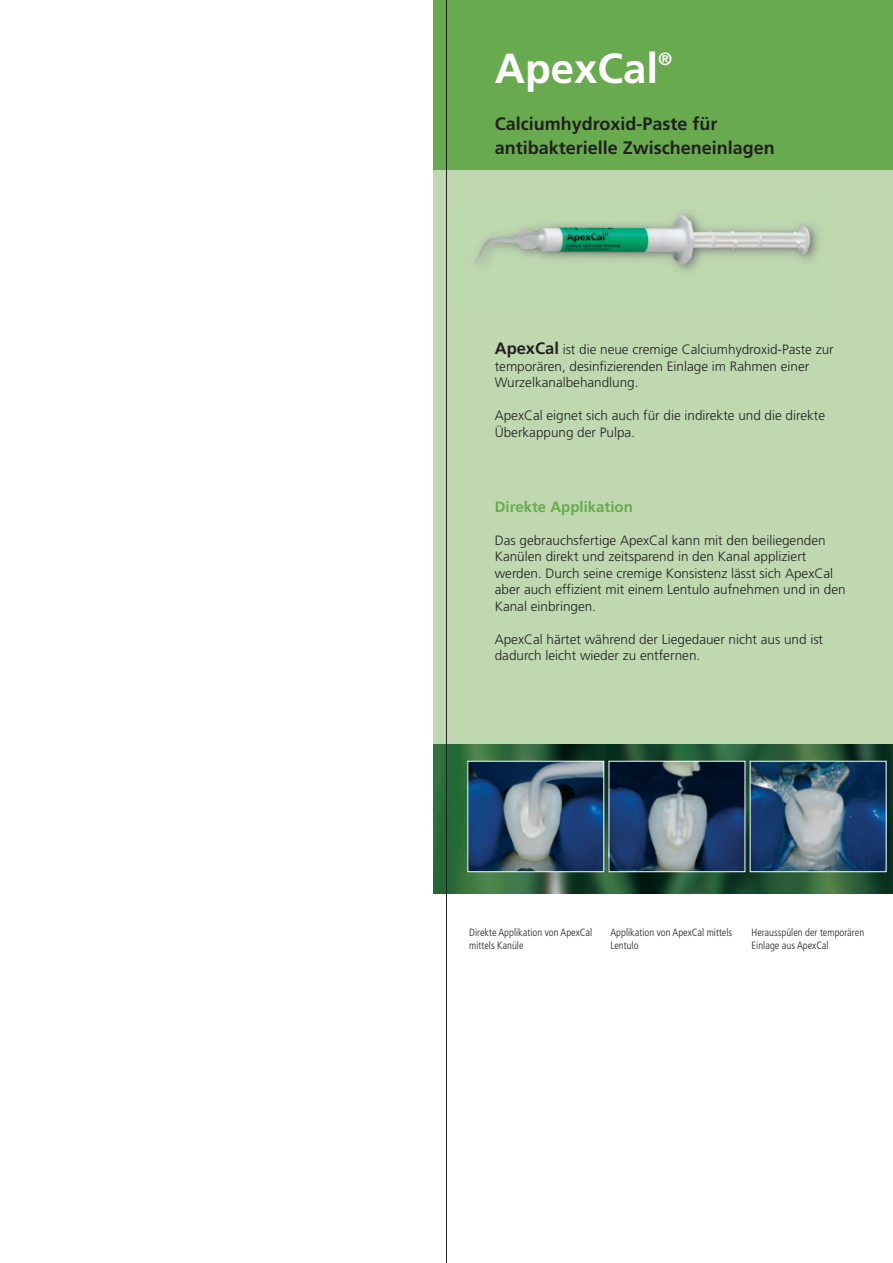
<style>
.page{position:relative;width:893px;height:1263px;background:#fff}
.page>*{position:absolute;margin:0;border:0;box-sizing:border-box;transform-origin:0 0}
.t1{font:700 42px "Frutiger";color:#fff}
.t2{font:700 18px/24px "Frutiger";color:#231f20}
.t3{font:700 17.7px "Frutiger";color:#fff}
.t4{font:700 15px "Frutiger";color:#68ab4f}
.t5{font:300 13.5px/16.5px "Frutiger";color:#231f20}
.t6{font:300 condensed 10.5px/12.6px "Frutiger";color:#231f20}
.s1{font-weight:700;font-size:16.5px}
</style>
<div class="page">
<div style="left:434px;top:167px;width:459px;height:659px;background:#bfd8b0"></div>
<img style="left:434px;top:744px;width:459px;height:149px">
<div style="left:434px;top:0;width:459px;height:170px;background:#68ab4f"></div>
<img style="left:474px;top:213px;width:345px;height:58px">
<img style="left:611px;top:763px;width:132px;height:107px">
<div style="left:609px;top:761px;width:136px;height:111px;border:1px solid #fff"></div>
<img style="left:752px;top:763px;width:132px;height:107px">
<img style="left:470px;top:763px;width:132px;height:107px">
<div style="left:468px;top:761px;width:136px;height:111px;border:1px solid #fff"></div>
<hr style="left:446px;top:0;width:1px;height:1263px;background:#231f20">
<h1 class="t1" style="left:495px;top:51px;width:165px">ApexCal</h1>
<h3 class="t3" style="left:658px;top:52px;width:16px">®</h3>
<h2 class="t2" style="left:495px;top:113px;width:282px">Calciumhydroxid-Paste für antibakterielle Zwischeneinlagen</h2>
<p class="t5" style="left:495px;top:342px;width:340px"><span class="s1">ApexCal</span> ist die neue cremige Calciumhydroxid-Paste zur temporären, desinfizierenden Einlage im Rahmen einer<br>Wurzelkanalbehandlung.</p>
<p class="t5" style="left:495px;top:408px;width:332px">ApexCal eignet sich auch für die indirekte und die direkte<br>Überkappung der Pulpa.</p>
<p class="t4" style="left:495px;top:500px;width:140px">Direkte Applikation</p>
<p class="t5" style="left:495px;top:533px;width:352px">Das gebrauchsfertige ApexCal kann mit den beiliegenden Kanülen direkt und zeitsparend in den Kanal appliziert werden. Durch seine cremige Konsistenz lässt sich ApexCal aber auch effizient mit einem Lentulo aufnehmen und in den Kanal einbringen.</p>
<p class="t5" style="left:495px;top:632px;width:330px">ApexCal härtet während der Liegedauer nicht aus und ist dadurch leicht wieder zu entfernen.</p>
<p class="t6" style="left:469px;top:927px;width:124px">Direkte Applikation von ApexCal mittels Kanüle</p>
<p class="t6" style="left:610px;top:927px;width:123px">Applikation von ApexCal mittels<br>Lentulo</p>
<p class="t6" style="left:752px;top:927px;width:114px">Herausspülen der temporären<br>Einlage aus ApexCal</p>
</div>
